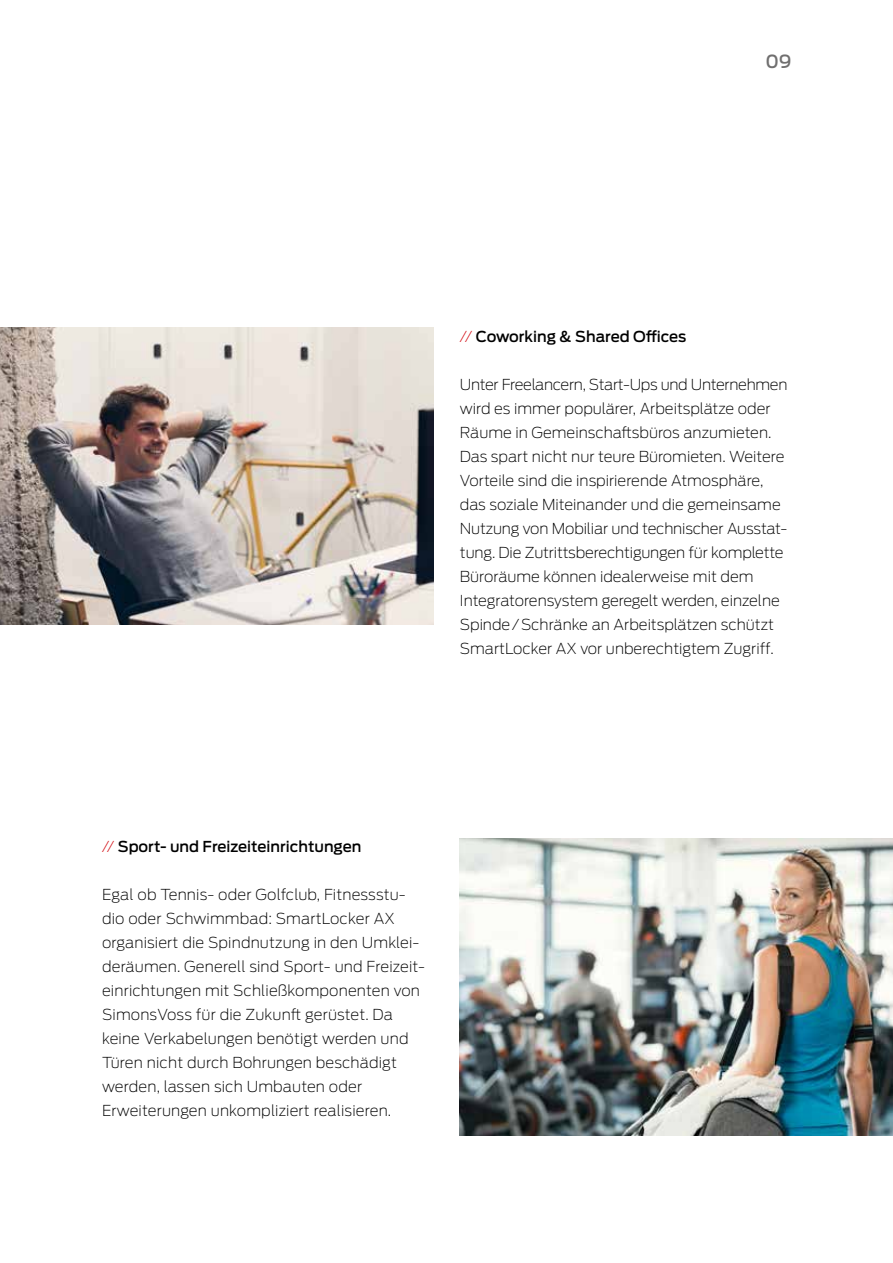
<style>
.page{position:relative;width:893px;height:1263px;background:#fff}
.page>*{position:absolute;margin:0;border:0;box-sizing:border-box;transform-origin:0 0}
.t1{font:500 18px "Antenna";color:#706f6f}
.t2{font:200 15px/24px "Antenna";color:#000}
.t3{font:500 15px "Antenna";color:#000}
.s1{font-weight:200;color:#d20a11}
</style>
<div class="page">
<img style="left:459px;top:838px;width:434px;height:297px">
<img style="left:0;top:327px;width:434px;height:297px">
<p class="t1" style="left:765px;top:49px;width:28px">09</p>
<p class="t3" style="left:460px;top:326px;width:228px"><span class="s1">//</span> Coworking &amp; Shared Offices</p>
<p class="t2" style="left:460px;top:372px;width:329px">Unter Freelancern, Start-Ups und Unternehmen wird es immer populärer, Arbeitsplätze oder Räume in Gemeinschaftsbüros anzumieten.<br>Das spart nicht nur teure Büromieten. Weitere Vorteile sind die inspirierende Atmosphäre, das soziale Miteinander und die gemeinsame Nutzung von Mobiliar und technischer Ausstat&shy;tung. Die Zutrittsberechtigungen für komplette Büroräume können idealerweise mit dem Integratorensystem geregelt werden, einzelne Spinde/Schränke an Arbeitsplätzen schützt SmartLocker AX vor unberechtigtem Zugriff.</p>
<p class="t3" style="left:102px;top:836px;width:261px"><span class="s1">//</span> Sport- und Freizeiteinrichtungen</p>
<p class="t2" style="left:102px;top:882px;width:325px">Egal ob Tennis- oder Golfclub, Fitnessstu&shy;dio oder Schwimmbad: SmartLocker AX organisiert die Spindnutzung in den Umklei&shy;deräumen. Generell sind Sport- und Freizeit&shy;einrichtungen mit Schließkomponenten von SimonsVoss für die Zukunft gerüstet. Da keine Verkabelungen benötigt werden und Türen nicht durch Bohrungen beschädigt werden, lassen sich Umbauten oder Erweiterungen unkompliziert realisieren.</p>
</div>
